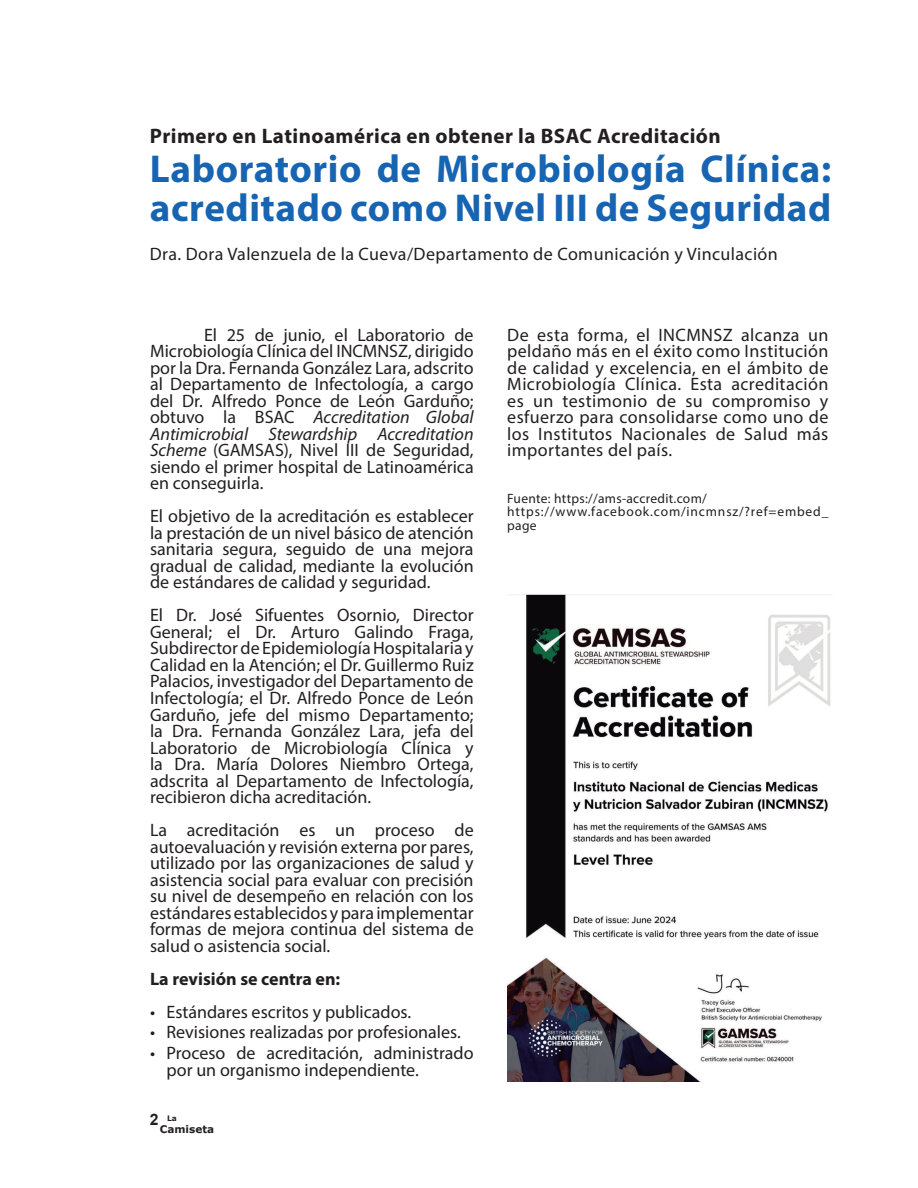
<style>
.page{position:relative;width:918px;height:1188px;background:#fff}
.page>*{position:absolute;margin:0;border:0;box-sizing:border-box;transform-origin:0 0}
.t1{font:700 39px/39px "Myriad Pro";letter-spacing:.015em;color:#1765b2}
.t2{font:700 21px "Myriad Pro";letter-spacing:.02em;color:#231f20}
.t3{font:18px/16.5px "Myriad Pro";color:#231f20;text-align:justify}
.t4{font:18px "Myriad Pro";letter-spacing:.02em;color:#231f20}
.t5{font:700 18px "Myriad Pro";color:#231f20}
.t6{font:13.5px/13.5px "Myriad Pro";letter-spacing:.055em;color:#231f20}
.t7{font:700 10.5px "Verdana";color:#231f20}
.t8{font:700 7.5px "Verdana";color:#231f20}
.s1{font-style:italic}
.s2{font-family:"Arial";font-size:15.75px}
</style>
<div class="page">
<img style="left:507px;top:594px;width:324px;height:488px">
<p class="t2" style="left:150px;top:122px;width:572px">Primero en Latinoamérica en obtener la BSAC Acreditación</p>
<h1 class="t1" style="left:150px;top:148px;width:683px">Laboratorio de Microbiología Clínica: acreditado como Nivel III de Seguridad</h1>
<p class="t4" style="left:150px;top:243px;width:630px">Dra. Dora Valenzuela de la Cueva/Departamento de Comunicación y Vinculación</p>
<p class="t3" style="left:150px;top:326px;width:325px;text-indent:54px">El 25 de junio, el Laboratorio de Microbiología Clínica del INCMNSZ, dirigido por la Dra. Fernanda González Lara, adscrito al Departamento de Infectología, a cargo del Dr. Alfredo Ponce de León Garduño; obtuvo la BSAC <span class="s1">Accreditation Global Antimicrobial Stewardship Accreditation Scheme</span> (GAMSAS), Nivel III de Seguridad, siendo el primer hospital de Latinoamérica en conseguirla.</p>
<p class="t3" style="left:150px;top:508px;width:325px">El objetivo de la acreditación es establecer la prestación de un nivel básico de atención sanitaria segura, seguido de una mejora gradual de calidad, mediante la evolución de estándares de calidad y seguridad.</p>
<p class="t3" style="left:150px;top:607px;width:325px">El Dr. José Sifuentes Osornio, Director General; el Dr. Arturo Galindo Fraga, Subdirector de Epidemiología Hospitalaria y Calidad en la Atención; el Dr. Guillermo Ruiz Palacios, investigador del Departamento de Infectología; el Dr. Alfredo Ponce de León Garduño, jefe del mismo Departamento; la Dra. Fernanda González Lara, jefa del Laboratorio de Microbiología Clínica y la Dra. María Dolores Niembro Ortega, adscrita al Departamento de Infectología, recibieron dicha acreditación.</p>
<p class="t3" style="left:150px;top:821px;width:325px">La acreditación es un proceso de autoevaluación y revisión externa por pares, utilizado por las organizaciones de salud y asistencia social para evaluar con precisión su nivel de desempeño en relación con los estándares establecidos y para implementar formas de mejora continua del sistema de salud o asistencia social.</p>
<p class="t5" style="left:150px;top:967px;width:192px">La revisión se centra en:</p>
<p class="t3" style="left:150px;top:1003px;width:263px">• Estándares escritos y publicados.</p>
<p class="t3" style="left:150px;top:1024px;width:312px">• Revisiones realizadas por profesionales.</p>
<p class="t3" style="left:167px;top:1044px;width:309px;text-indent:-17px">• Proceso de acreditación, administrado por un organismo independiente.</p>
<p class="t8" style="left:150px;top:1114px;width:29px"><span class="s2">2</span> La</p>
<p class="t7" style="left:160px;top:1122px;width:56px">Camiseta</p>
<p class="t3" style="left:507px;top:326px;width:323px">De esta forma, el INCMNSZ alcanza un peldaño más en el éxito como Institución de calidad y excelencia, en el ámbito de Microbiología Clínica. Esta acreditación es un testimonio de su compromiso y esfuerzo para consolidarse como uno de los Institutos Nacionales de Salud más importantes del país.</p>
<p class="t6" style="left:507px;top:491px;width:323px">Fuente: https://ams-accredit.com/ https://www.facebook.com/incmnsz/?ref=embed_ page</p>
</div>
